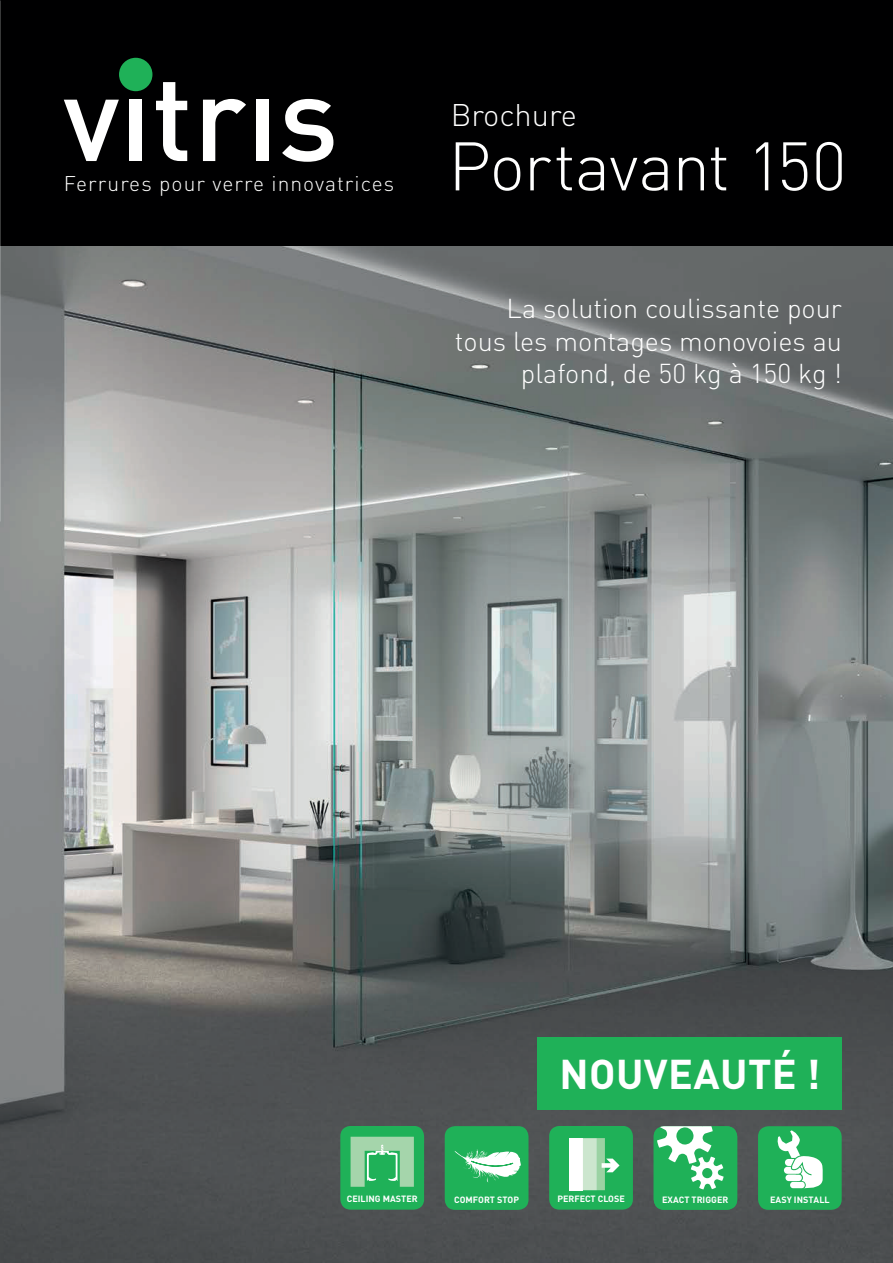
<style>
.page{position:relative;width:893px;height:1263px;background:#fff}
.page>*{position:absolute;margin:0;border:0;box-sizing:border-box;transform-origin:0 0}
.t1{font:300 67.5px "DIN Pro";letter-spacing:-.015em;color:#fff}
.t2{font:700 41.1px "DIN Pro";letter-spacing:.01em;color:#fff}
.t3{font:300 30.9px "DIN Pro";color:#fff}
.t4{font:300 27px/32.4px "DIN Pro";color:#fff;text-align:right}
.t5{font:300 21px "DIN Pro";letter-spacing:.05em;color:#fff}
.t6{font:700 9px "DIN";color:#fff}
</style>
<div class="page">
<div style="left:0;top:0;width:893px;height:247px;background:#000001"></div>
<svg style="left:64px;top:100px;width:55px;height:61px"></svg>
<div style="left:130px;top:100px;width:12px;height:61px;background:#fff"></div>
<svg style="left:156px;top:82px;width:31px;height:79px"></svg>
<svg style="left:203px;top:99px;width:43px;height:62px"></svg>
<div style="left:256px;top:100px;width:12px;height:61px;background:#fff"></div>
<svg style="left:282px;top:99px;width:51px;height:63px"></svg>
<div style="left:119px;top:58px;width:33px;height:33px;background:#1fb158;border-radius:50%"></div>
<img style="left:0;top:247px;width:893px;height:1016px">
<div style="left:445px;top:1126px;width:83px;height:84px;background:#1fb158;border-radius:10px"></div>
<svg style="left:455px;top:1149px;width:66px;height:33px"></svg>
<div style="left:654px;top:1126px;width:83px;height:84px;background:#1fb158;border-radius:10px"></div>
<svg style="left:657px;top:1126px;width:67px;height:63px"></svg>
<div style="left:340px;top:1126px;width:84px;height:84px;background:#1fb158;border-radius:10px"></div>
<svg style="left:351px;top:1137px;width:63px;height:50px"></svg>
<div style="left:549px;top:1126px;width:84px;height:84px;background:#1fb158;border-radius:10px"></div>
<svg style="left:569px;top:1138px;width:50px;height:52px"></svg>
<div style="left:758px;top:1126px;width:84px;height:84px;background:#1fb158;border-radius:10px"></div>
<svg style="left:777px;top:1130px;width:46px;height:58px"></svg>
<div style="left:538px;top:1037px;width:304px;height:72px;background:#1fb158"></div>
<p class="t5" style="left:64px;top:169px;width:332px">Ferrures pour verre innovatrices</p>
<p class="t3" style="left:451px;top:93px;width:128px">Brochure</p>
<h1 class="t1" style="left:448px;top:120px;width:400px">Portavant 150</h1>
<p class="t4" style="left:455px;top:291px;width:389px">La solution coulissante pour tous les montages monovoies au plafond, de 50 kg à 150 kg !</p>
<h2 class="t2" style="left:559px;top:1046px;width:262px">NOUVEAUTÉ !</h2>
<p class="t6" style="left:347px;top:1193px;width:72px">CEILING MASTER</p>
<p class="t6" style="left:454px;top:1193px;width:66px">COMFORT STOP</p>
<p class="t6" style="left:557px;top:1193px;width:69px">PERFECT CLOSE</p>
<p class="t6" style="left:662px;top:1193px;width:68px">EXACT TRIGGER</p>
<p class="t6" style="left:770px;top:1194px;width:61px">EASY INSTALL</p>
</div>
